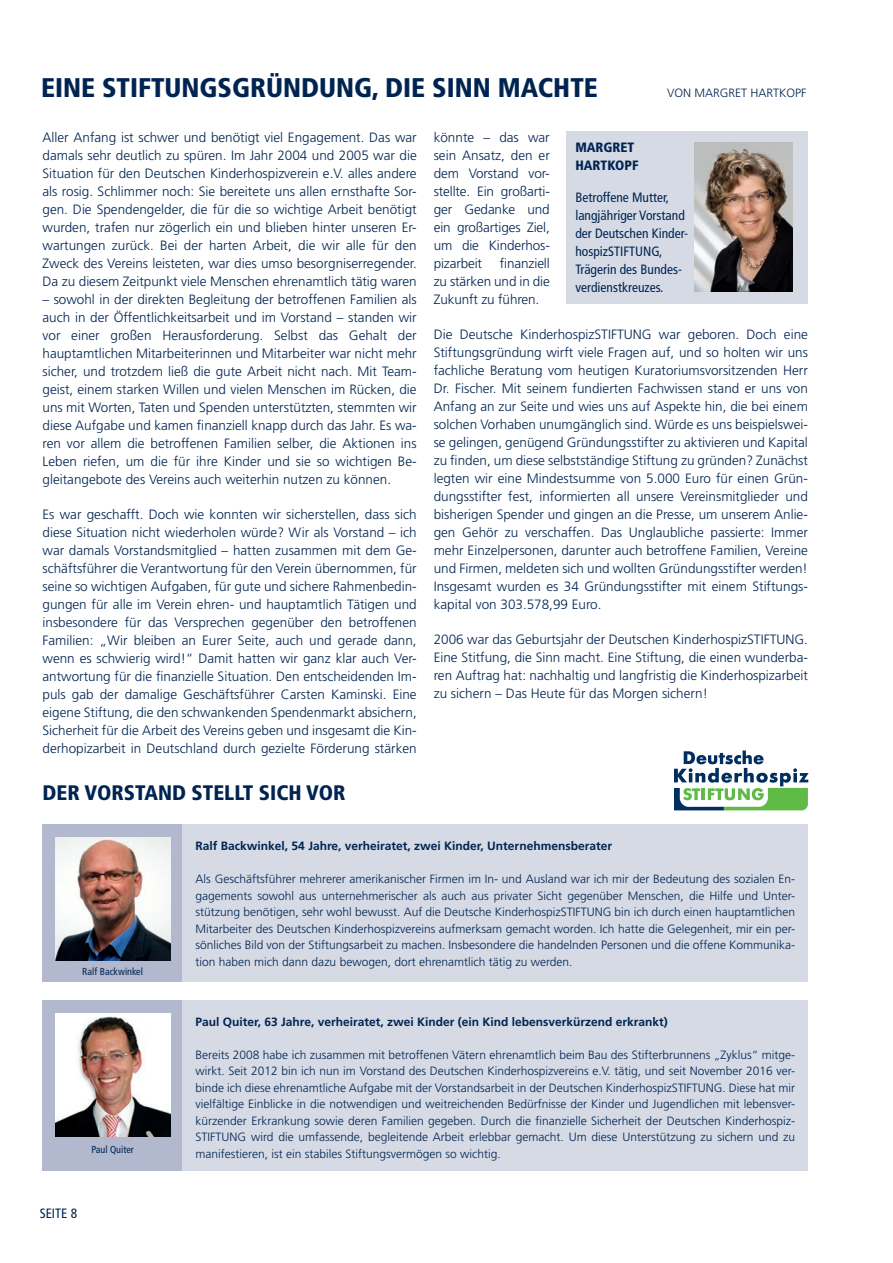
<style>
.page{position:relative;width:893px;height:1263px;background:#fff}
.page>*{position:absolute;margin:0;border:0;box-sizing:border-box;transform-origin:0 0}
.t1{font:900 condensed 27px "Frutiger";color:#002451}
.t2{font:900 condensed 21px "Frutiger";color:#002451}
.t3{font:300 13.5px/18px "Frutiger LT Std";color:#002451;text-align:justify}
.t4{font:condensed 13.5px/18px "Frutiger";color:#002451}
.t5{font:900 condensed 13.5px/18px "Frutiger";color:#002451}
.t6{font:300 12px/16.5px "Frutiger LT Std";color:#002451;text-align:justify}
.t7{font:700 12px "Frutiger";color:#002451}
.t8{font:condensed 10.2px "Frutiger";color:#002451}
</style>
<div class="page">
<div style="left:43px;top:1000px;width:140px;height:170px;background:#b2b8cd"></div>
<div style="left:183px;top:1000px;width:625px;height:170px;background:#d5dae5"></div>
<div style="left:567px;top:132px;width:241px;height:172px;background:#d5dae5"></div>
<img style="left:694px;top:142px;width:98px;height:149px">
<img style="left:55px;top:1013px;width:115px;height:123px">
<div style="left:43px;top:824px;width:140px;height:158px;background:#b2b8cd"></div>
<div style="left:183px;top:824px;width:625px;height:158px;background:#d5dae5"></div>
<img style="left:55px;top:837px;width:115px;height:124px">
<svg style="left:674px;top:750px;width:135px;height:60px"></svg>
<h1 class="t1" style="left:41px;top:71px;width:558px">EINE STIFTUNGSGRÜNDUNG, DIE SINN MACHTE</h1>
<p class="t6" style="left:667px;top:85px;width:141px">VON MARGRET HARTKOPF</p>
<p class="t3" style="left:43px;top:128px;width:376px">Aller Anfang ist schwer und benötigt viel Engagement. Das war damals sehr deutlich zu spüren. Im Jahr 2004 und 2005 war die Situation für den Deutschen Kinderhospizverein e.V. alles andere als rosig. Schlimmer noch: Sie bereitete uns allen ernsthafte Sor&shy;gen. Die Spendengelder, die für die so wichtige Arbeit benötigt wurden, trafen nur zögerlich ein und blieben hinter unseren Er&shy;wartungen zurück. Bei der harten Arbeit, die wir alle für den Zweck des Vereins leisteten, war dies umso besorgniserregender.<br>Da zu diesem Zeitpunkt viele Menschen ehrenamtlich tätig waren</p>
<p class="t3" style="left:43px;top:290px;width:376px">– sowohl in der direkten Begleitung der betroffenen Familien als auch in der Öffentlichkeitsarbeit und im Vorstand – standen wir vor einer großen Herausforderung. Selbst das Gehalt der hauptamtlichen Mitarbeiterinnen und Mitarbeiter war nicht mehr sicher, und trotzdem ließ die gute Arbeit nicht nach. Mit Team&shy;geist, einem starken Willen und vielen Menschen im Rücken, die uns mit Worten, Taten und Spenden unterstützten, stemmten wir diese Aufgabe und kamen finanziell knapp durch das Jahr. Es wa&shy;ren vor allem die betroffenen Familien selber, die Aktionen ins Leben riefen, um die für ihre Kinder und sie so wichtigen Be&shy;gleitangebote des Vereins auch weiterhin nutzen zu können.</p>
<p class="t3" style="left:43px;top:505px;width:376px">Es war geschafft. Doch wie konnten wir sicherstellen, dass sich diese Situation nicht wiederholen würde? Wir als Vorstand – ich war damals Vorstandsmitglied – hatten zusammen mit dem Ge&shy;schäftsführer die Verantwortung für den Verein übernommen, für seine so wichtigen Aufgaben, für gute und sichere Rahmenbedin&shy;gungen für alle im Verein ehren- und hauptamtlich Tätigen und insbesondere für das Versprechen gegenüber den betroffenen Familien: „Wir bleiben an Eurer Seite, auch und gerade dann, wenn es schwierig wird!“ Damit hatten wir ganz klar auch Ver&shy;antwortung für die finanzielle Situation. Den entscheidenden Im&shy;puls gab der damalige Geschäftsführer Carsten Kaminski. Eine eigene Stiftung, die den schwankenden Spendenmarkt absichern, Sicherheit für die Arbeit des Vereins geben und insgesamt die Kin&shy;derhopizarbeit in Deutschland durch gezielte Förderung stärken</p>
<h2 class="t2" style="left:43px;top:780px;width:305px">DER VORSTAND STELLT SICH VOR</h2>
<p class="t3" style="left:434px;top:128px;width:118px">könnte – das war sein Ansatz, den er dem Vorstand vor&shy;stellte. Ein großarti&shy;ger Gedanke und ein großartiges Ziel, um die Kinderhos&shy;pizarbeit</p>
<p class="t5" style="left:575px;top:138px;width:65px">MARGRET<br>HARTKOPF</p>
<p class="t4" style="left:575px;top:188px;width:114px">Betroffene Mutter, langjähriger Vorstand der Deutschen Kinder&shy;hospizSTIFTUNG,<br>Trägerin des Bundes&shy;verdienstkreuzes.</p>
<p class="t3" style="left:434px;top:254px;width:118px;text-indent:66px">finanziell zu stärken und in die Zukunft zu führen.</p>
<p class="t3" style="left:434px;top:325px;width:376px">Die Deutsche KinderhospizSTIFTUNG war geboren. Doch eine Stiftungsgründung wirft viele Fragen auf, und so holten wir uns fachliche Beratung vom heutigen Kuratoriumsvorsitzenden Herr Dr. Fischer. Mit seinem fundierten Fachwissen stand er uns von Anfang an zur Seite und wies uns auf Aspekte hin, die bei einem solchen Vorhaben unumgänglich sind. Würde es uns beispielswei&shy;se gelingen, genügend Gründungsstifter zu aktivieren und Kapital zu finden, um diese selbstständige Stiftung zu gründen? Zunächst legten wir eine Mindestsumme von 5.000 Euro für einen Grün&shy;dungsstifter fest, informierten all unsere Vereinsmitglieder und bisherigen Spender und gingen an die Presse, um unserem Anlie&shy;gen Gehör zu verschaffen. Das Unglaubliche passierte: Immer mehr Einzelpersonen, darunter auch betroffene Familien, Vereine und Firmen, meldeten sich und wollten Gründungsstifter werden!<br>Insgesamt wurden es 34 Gründungsstifter mit einem Stiftungs&shy;kapital von 303.578,99 Euro.</p>
<p class="t3" style="left:434px;top:630px;width:376px">2006 war das Geburtsjahr der Deutschen KinderhospizSTIFTUNG.<br>Eine Stitfung, die Sinn macht. Eine Stiftung, die einen wunderba&shy;ren Auftrag hat: nachhaltig und langfristig die Kinderhospizarbeit zu sichern – Das Heute für das Morgen sichern!</p>
<p class="t8" style="left:82px;top:966px;width:62px">Ralf Backwinkel</p>
<p class="t8" style="left:91px;top:1144px;width:44px">Paul Quiter</p>
<p class="t4" style="left:40px;top:1204px;width:39px">SEITE 8</p>
<p class="t7" style="left:196px;top:839px;width:418px">Ralf Backwinkel, 54 Jahre, verheiratet, zwei Kinder, Unternehmensberater</p>
<p class="t6" style="left:196px;top:871px;width:601px">Als Geschäftsführer mehrerer amerikanischer Firmen im In- und Ausland war ich mir der Bedeutung des sozialen En&shy;gagements sowohl aus unternehmerischer als auch aus privater Sicht gegenüber Menschen, die Hilfe und Unter&shy;stützung benötigen, sehr wohl bewusst. Auf die Deutsche KinderhospizSTIFTUNG bin ich durch einen hauptamtlichen Mitarbeiter des Deutschen Kinderhospizvereins aufmerksam gemacht worden. Ich hatte die Gelegenheit, mir ein per&shy;sönliches Bild von der Stiftungsarbeit zu machen. Insbesondere die handelnden Personen und die offene Kommunika&shy;tion haben mich dann dazu bewogen, dort ehrenamtlich tätig zu werden.</p>
<p class="t7" style="left:196px;top:1015px;width:474px">Paul Quiter, 63 Jahre, verheiratet, zwei Kinder (ein Kind lebensverkürzend erkrankt)</p>
<p class="t6" style="left:196px;top:1047px;width:601px">Bereits 2008 habe ich zusammen mit betroffenen Vätern ehrenamtlich beim Bau des Stifterbrunnens „Zyklus“ mitge&shy;wirkt. Seit 2012 bin ich nun im Vorstand des Deutschen Kinderhospizvereins e.V. tätig, und seit November 2016 ver&shy;binde ich diese ehrenamtliche Aufgabe mit der Vorstandsarbeit in der Deutschen KinderhospizSTIFTUNG. Diese hat mir vielfältige Einblicke in die notwendigen und weitreichenden Bedürfnisse der Kinder und Jugendlichen mit lebensver&shy;kürzender Erkrankung sowie deren Familien gegeben. Durch die finanzielle Sicherheit der Deutschen Kinderhospiz-STIFTUNG wird die umfassende, begleitende Arbeit erlebbar gemacht. Um diese Unterstützung zu sichern und zu manifestieren, ist ein stabiles Stiftungsvermögen so wichtig.</p>
</div>
